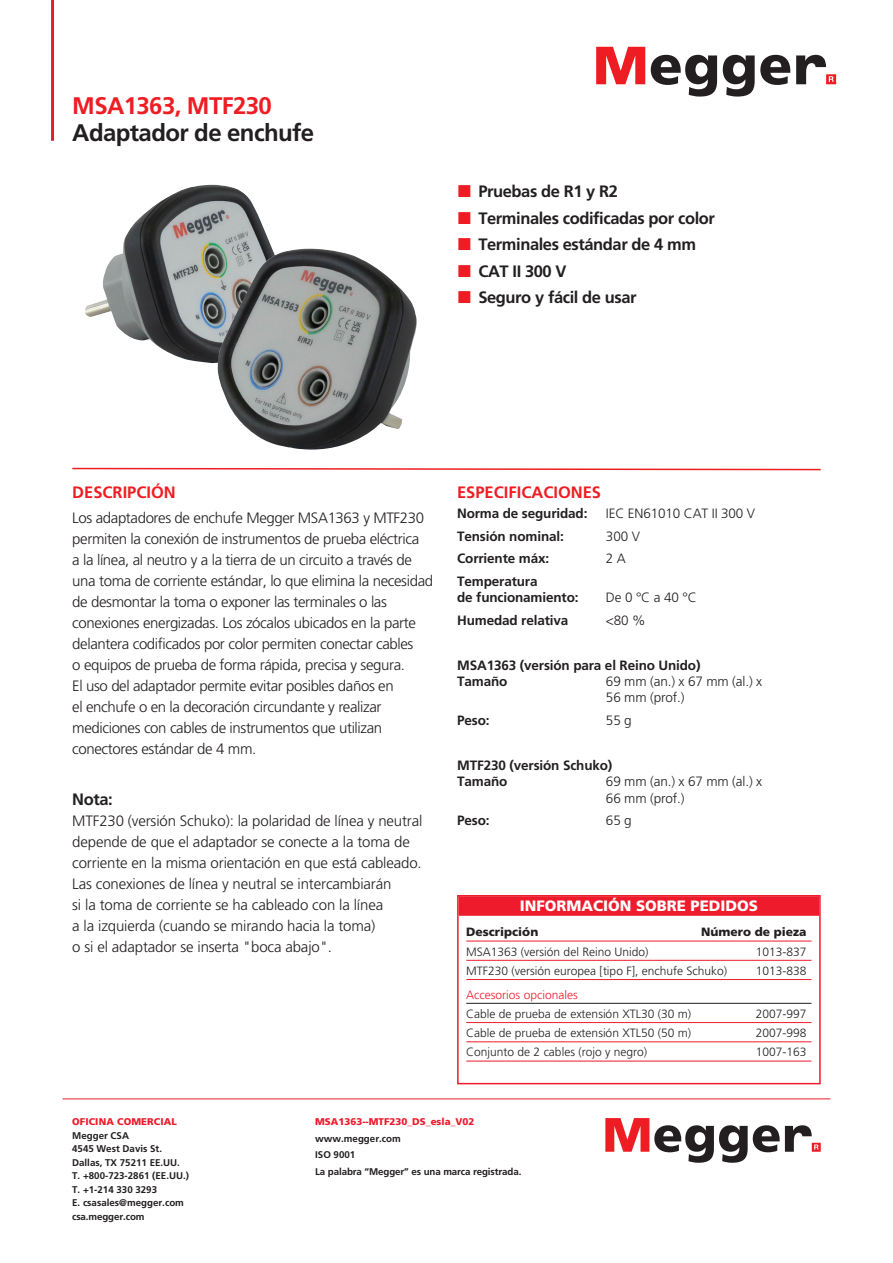
<style>
.page{position:relative;width:893px;height:1263px;background:#fff}
.page>*{position:absolute;margin:0;border:0;box-sizing:border-box;transform-origin:0 0}
.t1{font:700 24px "Frutiger LT Pro";letter-spacing:-.025em;color:#231f20}
.t2{font:700 24px "Frutiger LT Pro";letter-spacing:-.025em;color:#ee1d23}
.Body_Subhead{font:700 16.5px "Frutiger LT Pro";letter-spacing:-.025em;color:#231f20}
.Body_Header{font:700 16.5px "Frutiger LT Pro";color:#ee1d23}
.Body_Header-2{font:300 15px/21px "Frutiger LT Pro";letter-spacing:-.025em;color:#231f20}
.Body{font:300 15px/21px "Frutiger LT Pro";letter-spacing:-.01em;color:#231f20}
.Ordering_Information{font:900 15px "Frutiger LT Pro";color:#fff}
.Speciicaitons_Body{font:700 13.5px/16.2px "Frutiger LT Pro";letter-spacing:-.01em;color:#231f20}
.Speciicaitons_Body-2{font:300 13.5px/16.2px "Frutiger LT Pro";letter-spacing:-.01em;color:#231f20}
.Item__Qty__Cat__No{font:300 12px "Frutiger LT Pro";color:#231f20}
.Item__Qty__Cat__No-2{font:900 12px "Frutiger LT Pro";color:#231f20}
.Included_Optional_Ac{font:300 12px "Frutiger LT Pro";color:#ee1b2c}
.t3{font:700 9.75px/13.5px "Frutiger LT Pro";color:#231f20}
.t4{font:900 9.75px "Frutiger LT Pro";color:#ee1b2c}
</style>
<div class="page">
<hr style="left:63px;top:1098px;width:767px;height:1px;background:#ee1b2c">
<hr style="left:51px;top:0;width:3px;height:141px;background:#ee1d23">
<div style="left:459px;top:896px;width:360px;height:20px;background:#ee1b2c"></div>
<hr style="left:466px;top:941px;width:345px;height:1px;background:#ee1b2c">
<hr style="left:466px;top:960px;width:345px;height:1px;background:#ee1b2c">
<hr style="left:466px;top:979px;width:345px;height:1px;background:#ee1b2c">
<hr style="left:466px;top:1003px;width:345px;height:1px;background:#231f20">
<hr style="left:466px;top:1022px;width:345px;height:1px;background:#ee1b2c">
<hr style="left:466px;top:1041px;width:345px;height:1px;background:#ee1b2c">
<hr style="left:466px;top:1061px;width:345px;height:1px;background:#ee1b2c">
<div style="left:457px;top:895px;width:364px;height:189px;border:2px solid #ee1b2c"></div>
<svg style="left:605px;top:1118px;width:216px;height:45px"></svg>
<svg style="left:596px;top:47px;width:49px;height:37px"></svg>
<svg style="left:651px;top:55px;width:66px;height:42px"></svg>
<svg style="left:723px;top:55px;width:67px;height:42px"></svg>
<svg style="left:796px;top:55px;width:40px;height:29px"></svg>
<svg style="left:72px;top:467px;width:749px;height:4px"></svg>
<img style="left:85px;top:185px;width:188px;height:178px">
<img style="left:217px;top:249px;width:200px;height:201px">
<h1 class="t2" style="left:72px;top:91px;width:201px">MSA1363, MTF230</h1>
<h1 class="t1" style="left:72px;top:118px;width:243px">Adaptador de enchufe</h1>
<p class="Body_Subhead" style="left:478px;top:182px;width:141px">Pruebas de R1 y R2</p>
<p class="Body_Subhead" style="left:478px;top:208px;width:238px">Terminales codificadas por color</p>
<p class="Body_Subhead" style="left:478px;top:235px;width:219px">Terminales estándar de 4 mm</p>
<p class="Body_Subhead" style="left:478px;top:261px;width:90px">CAT II 300 V</p>
<p class="Body_Subhead" style="left:478px;top:288px;width:160px">Seguro y fácil de usar</p>
<p class="Body_Header" style="left:72px;top:482px;width:105px">DESCRIPCIÓN</p>
<p class="Body_Header-2" style="left:72px;top:507px;width:362px">Los adaptadores de enchufe Megger MSA1363 y MTF230 permiten la conexión de instrumentos de prueba eléctrica<br>a la línea, al neutro y a la tierra de un circuito a través de una toma de corriente estándar, lo que elimina la necesidad de desmontar la toma o exponer las terminales o las conexiones energizadas. Los zócalos ubicados en la parte delantera codificados por color permiten conectar cables<br>o equipos de prueba de forma rápida, precisa y segura.<br>El uso del adaptador permite evitar posibles daños en<br>el enchufe o en la decoración circundante y realizar mediciones con cables de instrumentos que utilizan conectores estándar de 4 mm.</p>
<p class="Body_Subhead" style="left:72px;top:789px;width:42px">Nota:</p>
<p class="Body" style="left:72px;top:810px;width:352px">MTF230 (versión Schuko): la polaridad de línea y neutral depende de que el adaptador se conecte a la toma de corriente en la misma orientación en que está cableado.<br>Las conexiones de línea y neutral se intercambiarán<br>si la toma de corriente se ha cableado con la línea<br>a la izquierda (cuando se mirando hacia la toma)<br>o si el adaptador se inserta "boca abajo".</p>
<p class="Body_Header" style="left:457px;top:482px;width:145px">ESPECIFICACIONES</p>
<p class="Speciicaitons_Body" style="left:457px;top:505px;width:132px">Norma de seguridad:</p>
<p class="Speciicaitons_Body-2" style="left:606px;top:506px;width:151px">IEC EN61010 CAT II 300 V</p>
<p class="Speciicaitons_Body" style="left:457px;top:528px;width:108px">Tensión nominal:</p>
<p class="Speciicaitons_Body-2" style="left:606px;top:528px;width:35px">300 V</p>
<p class="Speciicaitons_Body" style="left:457px;top:551px;width:94px">Corriente máx:</p>
<p class="Speciicaitons_Body-2" style="left:606px;top:551px;width:21px">2 A</p>
<p class="Speciicaitons_Body" style="left:457px;top:573px;width:123px">Temperatura<br>de funcionamiento:</p>
<p class="Speciicaitons_Body-2" style="left:606px;top:590px;width:92px">De 0 °C a 40 °C</p>
<p class="Speciicaitons_Body" style="left:457px;top:612px;width:113px">Humedad relativa</p>
<p class="Speciicaitons_Body-2" style="left:606px;top:612px;width:41px">&lt;80 %</p>
<p class="Speciicaitons_Body" style="left:457px;top:657px;width:245px">MSA1363 (versión para el Reino Unido)<br>Tamaño</p>
<p class="Speciicaitons_Body-2" style="left:606px;top:673px;width:158px">69 mm (an.) x 67 mm (al.) x<br>56 mm (prof.)</p>
<p class="Speciicaitons_Body" style="left:457px;top:712px;width:34px">Peso:</p>
<p class="Speciicaitons_Body-2" style="left:606px;top:712px;width:27px">55 g</p>
<p class="Speciicaitons_Body" style="left:457px;top:757px;width:157px">MTF230 (versión Schuko)<br>Tamaño</p>
<p class="Speciicaitons_Body-2" style="left:606px;top:774px;width:158px">69 mm (an.) x 67 mm (al.) x<br>66 mm (prof.)</p>
<p class="Speciicaitons_Body" style="left:457px;top:812px;width:34px">Peso:</p>
<p class="Speciicaitons_Body-2" style="left:606px;top:812px;width:27px">65 g</p>
<p class="Ordering_Information" style="left:520px;top:897px;width:240px">INFORMACIÓN SOBRE PEDIDOS</p>
<p class="Item__Qty__Cat__No-2" style="left:466px;top:925px;width:74px">Descripción</p>
<p class="Item__Qty__Cat__No-2" style="left:701px;top:925px;width:107px">Número de pieza</p>
<p class="Item__Qty__Cat__No" style="left:466px;top:944px;width:184px">MSA1363 (versión del Reino Unido)</p>
<p class="Item__Qty__Cat__No" style="left:756px;top:944px;width:52px">1013-837</p>
<p class="Item__Qty__Cat__No" style="left:466px;top:964px;width:262px">MTF230 (versión europea [tipo F], enchufe Schuko)</p>
<p class="Item__Qty__Cat__No" style="left:756px;top:964px;width:52px">1013-838</p>
<p class="Included_Optional_Ac" style="left:466px;top:987px;width:113px">Accesorios opcionales</p>
<p class="Item__Qty__Cat__No" style="left:466px;top:1007px;width:226px">Cable de prueba de extensión XTL30 (30 m)</p>
<p class="Item__Qty__Cat__No" style="left:756px;top:1007px;width:52px">2007-997</p>
<p class="Item__Qty__Cat__No" style="left:466px;top:1026px;width:226px">Cable de prueba de extensión XTL50 (50 m)</p>
<p class="Item__Qty__Cat__No" style="left:756px;top:1026px;width:52px">2007-998</p>
<p class="Item__Qty__Cat__No" style="left:466px;top:1045px;width:182px">Conjunto de 2 cables (rojo y negro)</p>
<p class="Item__Qty__Cat__No" style="left:756px;top:1045px;width:52px">1007-163</p>
<p class="t4" style="left:72px;top:1116px;width:106px">OFICINA COMERCIAL</p>
<p class="t3" style="left:72px;top:1129px;width:118px">Megger CSA<br>4545 West Davis St.<br>Dallas, TX 75211 EE.UU.<br>T. +800-723-2861 (EE.UU.)<br>T. +1-214 330 3293<br>E. csasales@megger.com csa.megger.com</p>
<p class="t4" style="left:315px;top:1116px;width:161px">MSA1363--MTF230_DS_esla_V02</p>
<p class="t3" style="left:315px;top:1130px;width:208px;line-height:16.5px">www.megger.com<br>ISO 9001<br>La palabra “Megger” es una marca registrada.</p>
</div>
